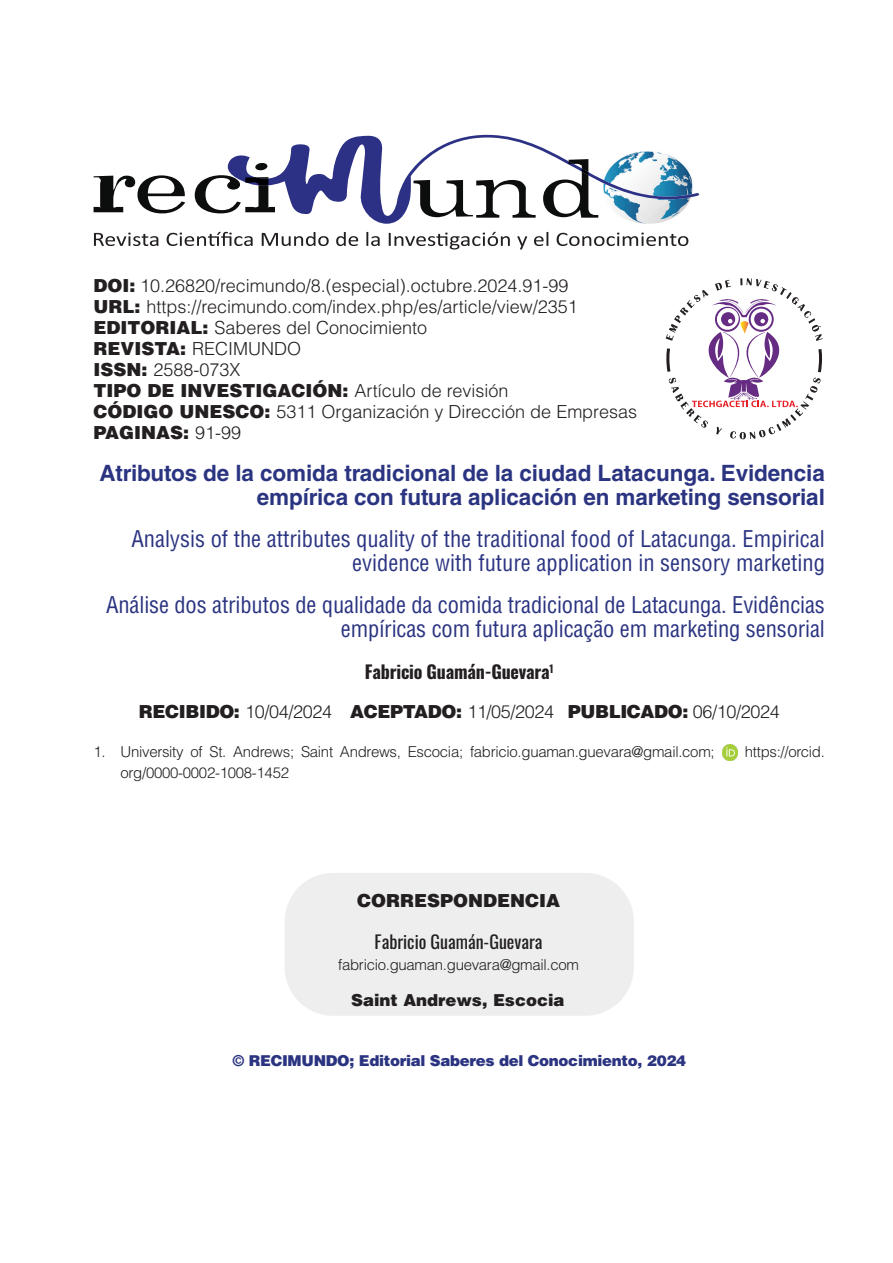
<style>
.page{position:relative;width:893px;height:1263px;background:#fff}
.page>*{position:absolute;margin:0;border:0;box-sizing:border-box;transform-origin:0 0}
.t1{font:condensed 22.5px/24px "Helvetica LT Std";letter-spacing:-.005em;color:#2b3481;text-align:right}
.t2{font:700 22.5px/24px "Helvetica LT Std";letter-spacing:-.005em;color:#2b3481;text-align:right}
.t3{font:300 18px "Helvetica LT Std";color:#231f20}
.t4{font:900 18px "Helvetica LT Std";color:#231f20}
.t5{font:300 18px "Helvetica LT Std";letter-spacing:-.02em;color:#231f20}
.t6{font:700 18px "Oswald";letter-spacing:-.01em;color:#231f20}
.t7{font:18px "Oswald";color:#231f20}
.t8{font:900 16.5px "Helvetica LT Std";color:#231f20}
.t9{font:300 15px "Helvetica LT Std";letter-spacing:-.02em;color:#231f20}
.t10{font:900 15px "Helvetica LT Std";letter-spacing:-.02em;color:#2b3481}
.s1{font-weight:900}
.s2{font-weight:300}
</style>
<div class="page">
<svg style="left:94px;top:175px;width:91px;height:38px"></svg>
<svg style="left:195px;top:134px;width:504px;height:90px"></svg>
<svg style="left:94px;top:233px;width:64px;height:13px"></svg>
<svg style="left:167px;top:232px;width:86px;height:14px"></svg>
<svg style="left:262px;top:232px;width:67px;height:14px"></svg>
<svg style="left:336px;top:232px;width:22px;height:14px"></svg>
<svg style="left:366px;top:232px;width:14px;height:14px"></svg>
<svg style="left:389px;top:232px;width:121px;height:17px"></svg>
<svg style="left:517px;top:236px;width:10px;height:13px"></svg>
<svg style="left:534px;top:232px;width:14px;height:14px"></svg>
<svg style="left:557px;top:233px;width:131px;height:13px"></svg>
<img style="left:722px;top:745px;width:16px;height:15px">
<div style="left:285px;top:873px;width:349px;height:143px;background:#edeeed;border-radius:49px"></div>
<svg style="left:666px;top:278px;width:157px;height:161px"></svg>
<p class="t3" style="left:94px;top:274px;width:477px"><span class="s1">DOI:</span> 10.26820/recimundo/8.(especial).octubre.2024.91-99</p>
<p class="t3" style="left:94px;top:295px;width:486px"><span class="s1">URL:</span> https://recimundo.com/index.php/es/article/view/2351</p>
<p class="t3" style="left:94px;top:316px;width:335px"><span class="s1">EDITORIAL:</span> Saberes del Conocimiento</p>
<p class="t3" style="left:94px;top:337px;width:209px"><span class="s1">REVISTA:</span> RECIMUNDO</p>
<p class="t3" style="left:94px;top:358px;width:149px"><span class="s1">ISSN:</span> 2588-073X</p>
<p class="t4" style="left:94px;top:378px;width:416px">TIPO DE INVESTIGACIÓN: <span class="s2">Artículo de revisión</span></p>
<p class="t3" style="left:94px;top:400px;width:545px"><span class="s1">CÓDIGO UNESCO:</span> 5311 Organización y Dirección de Empresas</p>
<p class="t4" style="left:94px;top:420px;width:149px">PAGINAS: <span class="s2">91-99</span></p>
<p class="t2" style="left:99px;top:460px;width:727px">Atributos de la comida tradicional de la ciudad Latacunga. Evidencia empírica con futura aplicación en marketing sensorial</p>
<p class="t1" style="left:131px;top:526px;width:695px">Analysis of the attributes quality of the traditional food of Latacunga. Empirical evidence with future application in sensory marketing</p>
<p class="t1" style="left:106px;top:592px;width:720px">Análise dos atributos de qualidade da comida tradicional de Latacunga. Evidências empíricas com futura aplicação em marketing sensorial</p>
<p class="t6" style="left:365px;top:655px;width:190px">Fabricio Guamán-Guevara<sup>1</sup></p>
<p class="t5" style="left:139px;top:700px;width:642px"><span class="s1">RECIBIDO:</span> 10/04/2024 <span class="s1">ACEPTADO:</span> 11/05/2024 <span class="s1">PUBLICADO:</span> 06/10/2024</p>
<p class="t9" style="left:94px;top:742px;width:623px">1. University of St. Andrews; Saint Andrews, Escocia; fabricio.guaman.guevara@gmail.com;</p>
<p class="t9" style="left:745px;top:742px;width:82px">https://orcid.</p>
<p class="t9" style="left:121px;top:763px;width:170px">org/0000-0002-1008-1452</p>
<p class="t4" style="left:357px;top:889px;width:204px">CORRESPONDENCIA</p>
<p class="t7" style="left:375px;top:926px;width:169px">Fabricio Guamán-Guevara</p>
<p class="t9" style="left:338px;top:956px;width:242px">fabricio.guaman.guevara@gmail.com</p>
<p class="t8" style="left:351px;top:989px;width:215px">Saint Andrews, Escocia</p>
<p class="t10" style="left:232px;top:1050px;width:455px">© RECIMUNDO; Editorial Saberes del Conocimiento, 2024</p>
</div>
